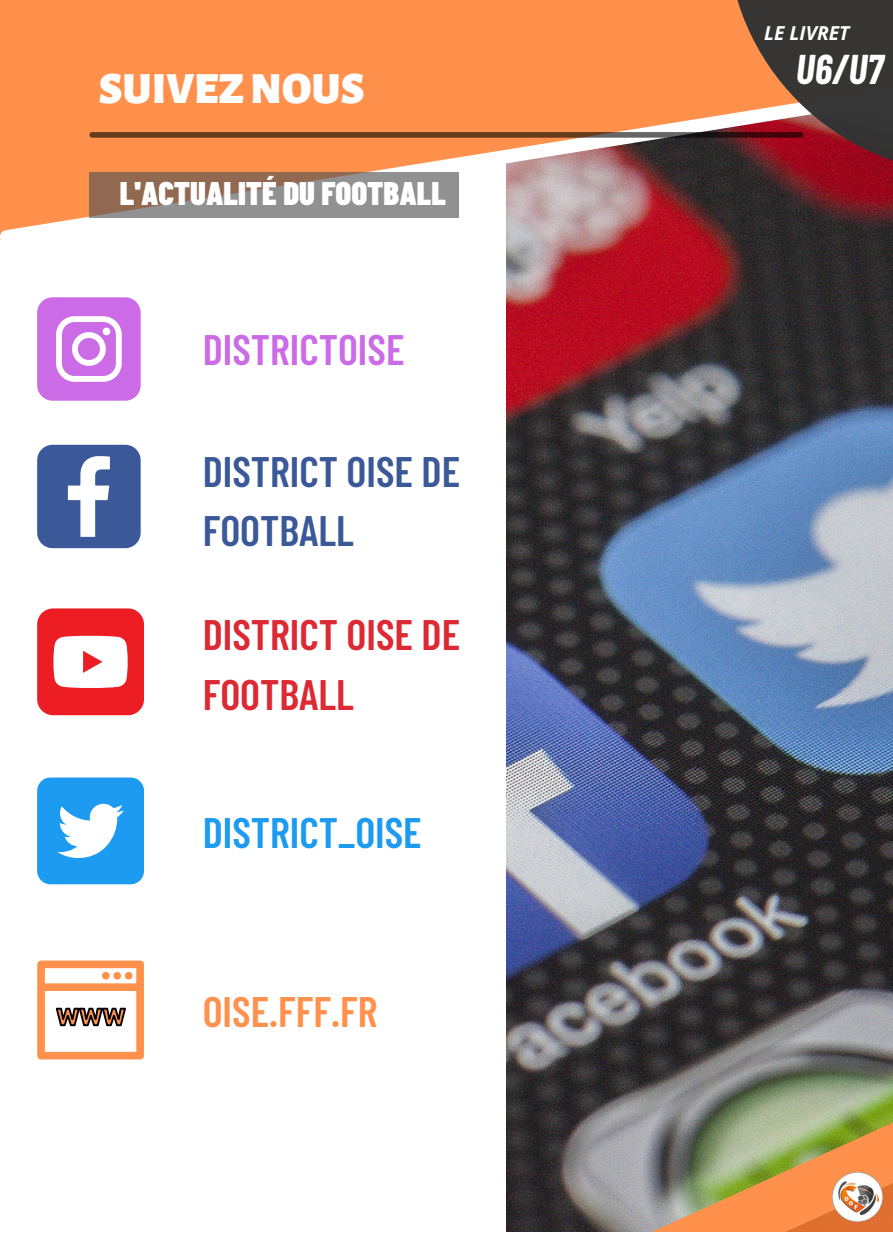
<style>
.page{position:relative;width:893px;height:1233px;background:#fff}
.page>*{position:absolute;margin:0;border:0;box-sizing:border-box;transform-origin:0 0}
.t1{font:900 45px "Alegreya Sans";color:#fff}
.t2{font:600 42.6px/59.6px "Barlow Condensed";color:#dc2933}
.t3{font:600 42.6px/59.6px "Barlow Condensed";color:#3b5998}
.t4{font:600 42.6px "Barlow Condensed";color:#1d9bf0}
.t5{font:600 42.6px "Barlow Condensed";color:#cb6ce6}
.t6{font:600 42.6px "Barlow Condensed";color:#ff914d}
.t7{font:italic 700 40.65px "Barlow Condensed";color:#fff}
.t8{font:900 32.7px "Barlow Condensed";color:#fff}
.t9{font:italic 700 19.2px "Open Sans";color:#fff}
</style>
<div class="page">
<img style="left:506px;top:252px;width:386px;height:980px">
<div style="left:0;top:0;width:726px;height:71px;background:#ff914d"></div>
<svg style="left:0;top:71px;width:892px;height:181px"></svg>
<svg style="left:92px;top:132px;width:634px;height:6px;background:#69422a"></svg>
<svg style="left:89px;top:172px;width:370px;height:46px;background:#918179"></svg>
<svg style="left:726px;top:0;width:166px;height:174px;background:#6f413a"></svg>
<svg style="left:37px;top:297px;width:104px;height:104px"></svg>
<svg style="left:37px;top:445px;width:104px;height:103px"></svg>
<svg style="left:37px;top:608px;width:107px;height:107px"></svg>
<div style="left:37px;top:778px;width:107px;height:106px;background:#1d9bf0;border-radius:13px"></div>
<svg style="left:57px;top:804px;width:67px;height:54px"></svg>
<svg style="left:37px;top:961px;width:107px;height:98px"></svg>
<img style="left:540px;top:1117px;width:352px;height:115px">
<img style="left:832px;top:1172px;width:50px;height:50px">
<p class="t1" style="left:99px;top:67px;width:267px">SUIVEZNOUS</p>
<p class="t8" style="left:120px;top:172px;width:328px">L'ACTUALITÉ DU FOOTBALL</p>
<p class="t5" style="left:203px;top:322px;width:203px">DISTRICTOISE</p>
<p class="t3" style="left:203px;top:440px;width:259px">DISTRICT OISE DE<br>FOOTBALL</p>
<p class="t2" style="left:203px;top:603px;width:259px">DISTRICT OISE DE<br>FOOTBALL</p>
<p class="t4" style="left:203px;top:805px;width:220px">DISTRICT_OISE</p>
<p class="t6" style="left:203px;top:984px;width:176px">OISE.FFF.FR</p>
<p class="t9" style="left:764px;top:19px;width:87px">LE LIVRET</p>
<p class="t7" style="left:795px;top:44px;width:89px">U6/U7</p>
</div>
